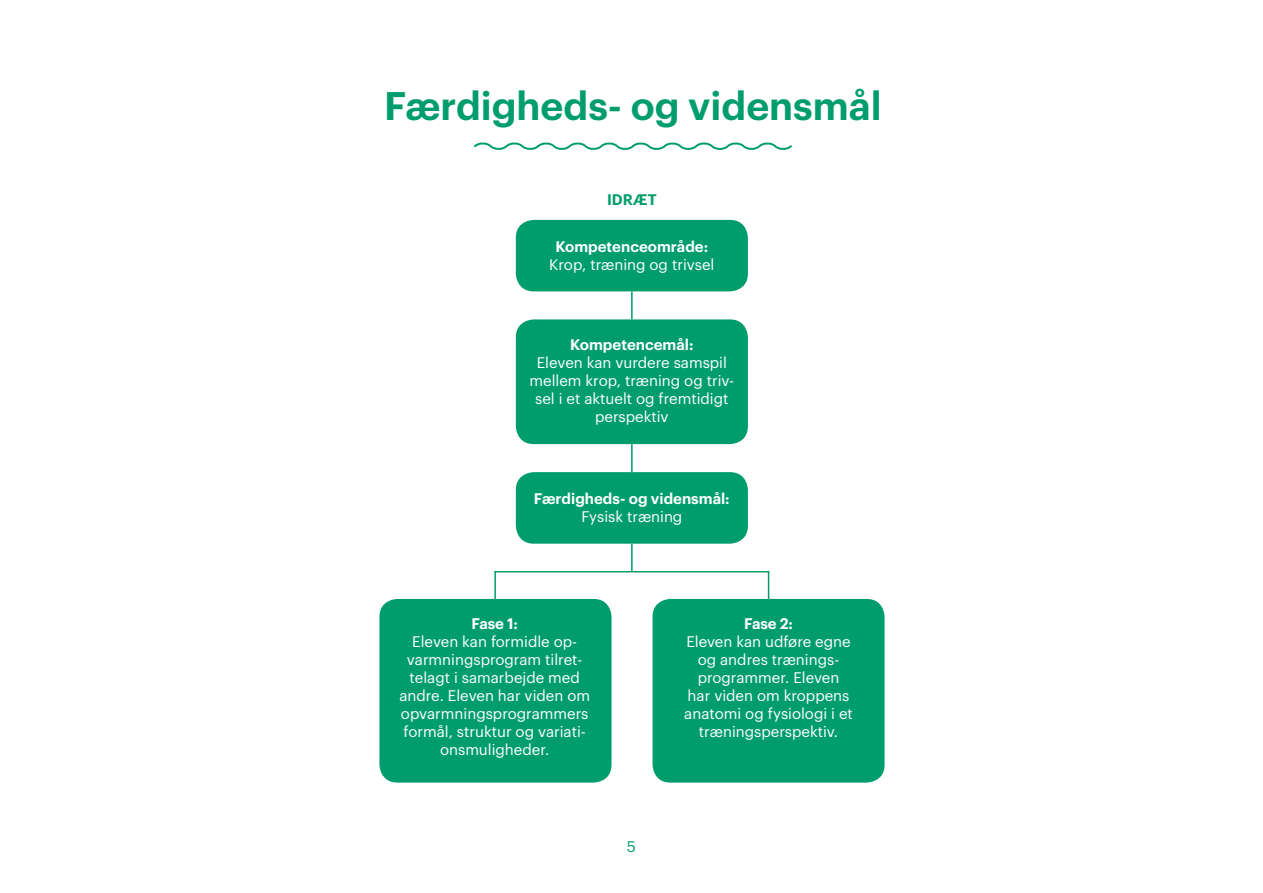
<style>
.page{position:relative;width:1263px;height:893px;background:#fff}
.page>*{position:absolute;margin:0;border:0;box-sizing:border-box;transform-origin:0 0}
.t1{font:600 39px "Graphik";color:#009d6c}
.t2{font:15px/18px "Graphik";color:#fff;text-align:center}
.t3{font:600 15px "Graphik";color:#fff}
.t4{font:600 15px "Graphik";color:#009d6c}
.t5{font:15px "Graphik";color:#009d6c;scale:1.04 1}
</style>
<div class="page">
<div style="left:516px;top:319px;width:232px;height:125px;background:#009d6c;border-radius:18px"></div>
<div style="left:379px;top:599px;width:232px;height:184px;background:#009d6c;border-radius:18px"></div>
<div style="left:652px;top:599px;width:233px;height:184px;background:#009d6c;border-radius:18px"></div>
<div style="left:516px;top:220px;width:232px;height:71px;background:#009d6c;border-radius:18px"></div>
<div style="left:516px;top:472px;width:232px;height:72px;background:#009d6c;border-radius:18px"></div>
<hr style="left:494px;top:571px;width:2px;height:28px;background:#009d6c">
<svg style="left:768px;top:572px;width:1px;height:27px"></svg>
<hr style="left:631px;top:444px;width:2px;height:28px;background:#009d6c">
<hr style="left:631px;top:544px;width:2px;height:28px;background:#009d6c">
<hr style="left:631px;top:291px;width:2px;height:28px;background:#009d6c">
<hr style="left:494px;top:571px;width:275px;height:1px;background:#009d6c">
<svg style="left:474px;top:142px;width:318px;height:8px"></svg>
<h1 class="t1" style="left:384px;top:76px;width:499px">Færdigheds- og vidensmål</h1>
<p class="t4" style="left:607px;top:188px;width:51px">IDRÆT</p>
<p class="t3" style="left:555px;top:235px;width:154px">Kompetenceområde:</p>
<p class="t2" style="left:549px;top:254px;width:167px">Krop, træning og trivsel</p>
<p class="t3" style="left:570px;top:333px;width:125px">Kompetencemål:</p>
<p class="t2" style="left:529px;top:352px;width:206px">Eleven kan vurdere samspil mellem krop, træning og triv&shy;sel i et aktuelt og fremtidigt perspektiv</p>
<p class="t3" style="left:534px;top:487px;width:197px">Færdigheds- og vidensmål:</p>
<p class="t2" style="left:581px;top:507px;width:103px">Fysisk træning</p>
<p class="t3" style="left:471px;top:612px;width:48px">Fase 1:</p>
<p class="t2" style="left:399px;top:632px;width:192px">Eleven kan formidle op&shy;varmningsprogram tilret&shy;telagt i samarbejde med andre. Eleven har viden om opvarmningsprogrammers formål, struktur og variati&shy;onsmuligheder.</p>
<p class="t5" style="left:627px;top:835px;width:10px">5</p>
<p class="t3" style="left:744px;top:612px;width:50px">Fase 2:</p>
<p class="t2" style="left:684px;top:632px;width:170px">Eleven kan udføre egne og andres trænings&shy;programmer. Eleven<br>har viden om kroppens anatomi og fysiologi i et træningsperspektiv.</p>
</div>
